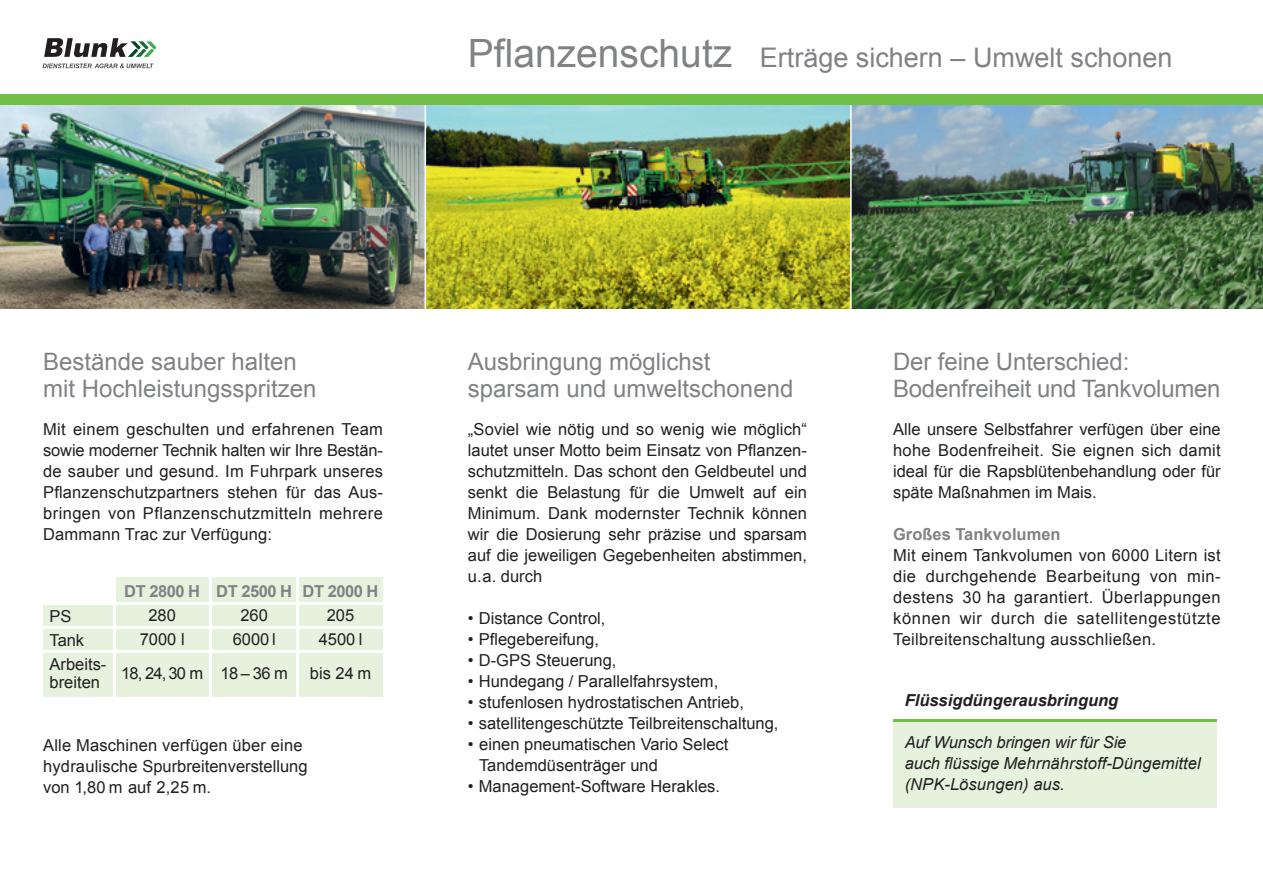
<style>
.page{position:relative;width:1263px;height:893px;background:#fff}
.page>*{position:absolute;margin:0;border:0;box-sizing:border-box;transform-origin:0 0}
.t1{font:27px "Arial";color:#808285}
.t2{font:24px/27px "Arial";color:#808285}
.t3{font:16.5px/21px "Arial";color:#231f20;text-align:justify}
.t4{font:italic 16.5px/21px "Arial";letter-spacing:.005em;color:#231f20}
.t5{font:700 16.5px "Arial";color:#808285}
.t6{font:italic 700 16.5px "Arial";color:#231f20}
.s1{font-size:39px}
</style>
<div class="page">
<img style="left:0;top:105px;width:1263px;height:203px">
<hr style="left:425px;top:91px;width:1px;height:220px;background:#fff">
<hr style="left:850px;top:91px;width:2px;height:226px;background:#fff">
<div style="left:0;top:94px;width:1263px;height:11px;background:#71bf44"></div>
<svg style="left:44px;top:38px;width:112px;height:19px"></svg>
<svg style="left:43px;top:63px;width:111px;height:5px"></svg>
<div style="left:893px;top:721px;width:323px;height:87px;background:#e7f2de"></div>
<hr style="left:893px;top:720px;width:323px;height:2px;background:#71bf44">
<div style="left:43px;top:577px;width:340px;height:120px;background:#e7f2de"></div>
<hr style="left:209px;top:573px;width:3px;height:129px;background:#fff">
<hr style="left:296px;top:573px;width:2px;height:129px;background:#fff">
<hr style="left:114px;top:573px;width:2px;height:129px;background:#fff">
<hr style="left:43px;top:602px;width:344px;height:2px;background:#fff">
<hr style="left:43px;top:627px;width:344px;height:2px;background:#fff">
<hr style="left:43px;top:650px;width:344px;height:2px;background:#fff">
<div style="left:26px;top:573px;width:89px;height:29px;background:#fff"></div>
<h1 class="t1" style="left:468px;top:39px;width:706px"><span class="s1">Pflanzenschutz</span> Erträge sichern – Umwelt schonen</h1>
<h2 class="t2" style="left:43px;top:349px;width:275px">Bestände sauber halten mit Hochleistungsspritzen</h2>
<p class="t3" style="left:43px;top:419px;width:341px">Mit einem geschulten und erfahrenen Team sowie moderner Technik halten wir Ihre Bestän&shy;de sauber und gesund. Im Fuhrpark unseres Pflanzenschutzpartners stehen für das Aus&shy;bringen von Pflanzenschutzmitteln mehrere Dammann Trac zur Verfügung:</p>
<p class="t3" style="left:50px;top:604px;width:58px;line-height:24px;text-align:left">PS<br>Tank<br>Arbeits-</p>
<p class="t3" style="left:50px;top:671px;width:52px">breiten</p>
<p class="t5" style="left:124px;top:580px;width:77px">DT 2800 H</p>
<p class="t3" style="left:140px;top:603px;width:46px;line-height:24px;text-align:center">280<br>7000 l</p>
<p class="t3" style="left:121px;top:663px;width:83px">18, 24, 30 m</p>
<p class="t5" style="left:216px;top:580px;width:77px">DT 2500 H</p>
<p class="t3" style="left:233px;top:603px;width:44px;line-height:24px;text-align:center">260<br>6000 l</p>
<p class="t3" style="left:220px;top:663px;width:69px">18 – 36 m</p>
<p class="t5" style="left:303px;top:580px;width:77px">DT 2000 H</p>
<p class="t3" style="left:319px;top:603px;width:45px;line-height:24px;text-align:center">205<br>4500 l</p>
<p class="t3" style="left:310px;top:663px;width:63px">bis 24 m</p>
<p class="t3" style="left:43px;top:735px;width:266px;text-align:left">Alle Maschinen verfügen über eine hydraulische Spurbreitenverstellung von 1,80 m auf 2,25 m.</p>
<h2 class="t2" style="left:468px;top:349px;width:327px">Ausbringung möglichst sparsam und umweltschonend</h2>
<p class="t3" style="left:468px;top:419px;width:341px">„Soviel wie nötig und so wenig wie möglich“ lautet unser Motto beim Einsatz von Pflanzen&shy;schutzmitteln. Das schont den Geldbeutel und senkt die Belastung für die Umwelt auf ein Minimum. Dank modernster Technik können wir die Dosierung sehr präzise und sparsam auf die jeweiligen Gegebenheiten abstimmen, u.a. durch</p>
<p class="t3" style="left:468px;top:608px;width:139px">• Distance Control,</p>
<p class="t3" style="left:468px;top:629px;width:133px">• Pflegebereifung,</p>
<p class="t3" style="left:468px;top:650px;width:150px">• D-GPS Steuerung,</p>
<p class="t3" style="left:468px;top:671px;width:252px">• Hundegang / Parallelfahrsystem,</p>
<p class="t3" style="left:468px;top:692px;width:278px">• stufenlosen hydrostatischen Antrieb,</p>
<p class="t3" style="left:468px;top:713px;width:312px">• satellitengeschützte Teilbreitenschaltung,</p>
<p class="t3" style="left:479px;top:734px;width:251px;text-indent:-11px">• einen pneumatischen Vario Select<br>Tandemdüsenträger und</p>
<p class="t3" style="left:468px;top:776px;width:254px">• Management-Software Herakles.</p>
<h2 class="t2" style="left:893px;top:349px;width:329px">Der feine Unterschied:<br>Bodenfreiheit und Tankvolumen</h2>
<p class="t3" style="left:893px;top:419px;width:329px">Alle unsere Selbstfahrer verfügen über eine hohe Bodenfreiheit. Sie eignen sich damit ideal für die Rapsblütenbehandlung oder für späte Maßnahmen im Mais.</p>
<p class="t5" style="left:893px;top:523px;width:169px">Großes Tankvolumen</p>
<p class="t3" style="left:893px;top:545px;width:329px">Mit einem Tankvolumen von 6000 Litern ist die durchgehende Bearbeitung von min&shy;destens 30 ha garantiert. Überlappungen können wir durch die satellitengestützte Teilbreitenschaltung ausschließen.</p>
<p class="t6" style="left:905px;top:690px;width:215px">Flüssigdüngerausbringung</p>
<p class="t4" style="left:905px;top:732px;width:298px">Auf Wunsch bringen wir für Sie<br>auch flüssige Mehrnährstoff-Düngemittel (NPK-Lösungen) aus.</p>
</div>
